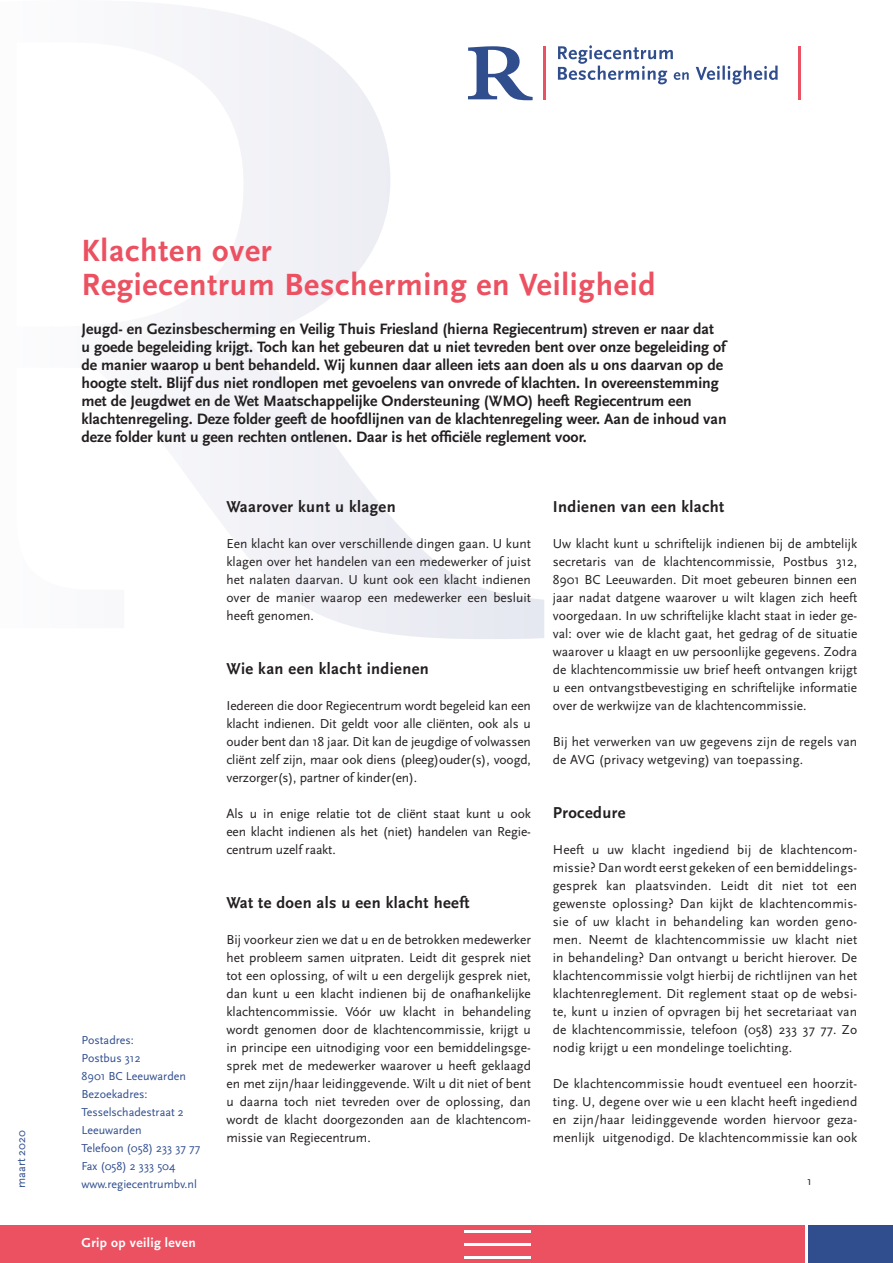
<style>
.page{position:relative;width:893px;height:1263px;background:#fff}
.page>*{position:absolute;margin:0;border:0;box-sizing:border-box;transform-origin:0 0}
.t1{font:700 32.1px/33.9px "Scala Sans";letter-spacing:.025em;color:#ec5161}
.t2{font:700 16.5px "Scala Sans";letter-spacing:.025em;color:#231f20}
.t3{font:700 15.75px/18px "Scala Sans";color:#231f20}
.t4{font:13.5px/18px "Scala Sans";color:#231f20;text-align:justify}
.t5{font:700 13.5px "Scala Sans";letter-spacing:.025em;color:#fff}
.t6{font:12px/18px "Scala Sans";color:#304e8e}
.t7{font:12px "Scala Sans";color:#231f20}
</style>
<div class="page">
<svg style="left:197px;top:8px;width:347px;height:631px"></svg>
<div style="left:806px;top:1225px;width:87px;height:38px;background:#304e8e"></div>
<div style="left:0;top:1225px;width:808px;height:38px;background:#ec5161"></div>
<hr style="left:465px;top:1230px;width:66px;height:3px;background:#fff">
<hr style="left:465px;top:1243px;width:66px;height:3px;background:#fff">
<hr style="left:465px;top:1256px;width:66px;height:2px;background:#fff">
<hr style="left:805px;top:1220px;width:2px;height:43px;background:#fff">
<hr style="left:544px;top:46px;width:2px;height:54px;background:#ec5161">
<svg style="left:468px;top:46px;width:65px;height:54px"></svg>
<svg style="left:558px;top:45px;width:220px;height:39px"></svg>
<hr style="left:798px;top:46px;width:3px;height:54px;background:#ec5161">
<p class="t6" style="left:13px;top:1188px;width:59px;rotate:-90deg">maart 2020</p>
<h1 class="t1" style="left:81px;top:234px;width:575px">Klachten over<br>Regiecentrum Bescherming en Veiligheid</h1>
<p class="t3" style="left:81px;top:320px;width:647px">Jeugd- en Gezinsbescherming en Veilig Thuis Friesland (hierna Regiecentrum) streven er naar dat<br>u goede begeleiding krijgt. Toch kan het gebeuren dat u niet tevreden bent over onze begeleiding of de manier waarop u bent behandeld. Wij kunnen daar alleen iets aan doen als u ons daarvan op de hoogte stelt. Blijf dus niet rondlopen met gevoelens van onvrede of klachten. In overeenstemming met de Jeugdwet en de Wet Maatschappelijke Ondersteuning (WMO) heeft Regiecentrum een klachtenregeling. Deze folder geeft de hoofdlijnen van de klachtenregeling weer. Aan de inhoud van deze folder kunt u geen rechten ontlenen. Daar is het officiële reglement voor.</p>
<p class="t6" style="left:81px;top:1031px;width:120px">Postadres:<br>Postbus 312<br>8901 BC Leeuwarden<br>Bezoekadres:<br>Tesselschadestraat 2<br>Leeuwarden<br>Telefoon (058) 233 37 77<br>Fax (058) 2 333 504 www.regiecentrumbv.nl</p>
<p class="t5" style="left:81px;top:1235px;width:116px">Grip op veilig leven</p>
<p class="t2" style="left:226px;top:498px;width:171px">Waarover kunt u klagen</p>
<p class="t4" style="left:226px;top:535px;width:306px">Een klacht kan over verschillende dingen gaan. U kunt klagen over het handelen van een medewerker of juist het nalaten daarvan. U kunt ook een klacht indienen over de manier waarop een medewerker een besluit heeft genomen.</p>
<p class="t2" style="left:226px;top:660px;width:204px">Wie kan een klacht indienen</p>
<p class="t4" style="left:226px;top:697px;width:306px">Iedereen die door Regiecentrum wordt begeleid kan een klacht indienen. Dit geldt voor alle cliënten, ook als u ouder bent dan 18 jaar. Dit kan de jeugdige of volwassen cliënt zelf zijn, maar ook diens (pleeg)ouder(s), voogd, verzorger(s), partner of kinder(en).</p>
<p class="t4" style="left:226px;top:805px;width:306px">Als u in enige relatie tot de cliënt staat kunt u ook een klacht indienen als het (niet) handelen van Regie&shy;centrum uzelf raakt.</p>
<p class="t2" style="left:226px;top:894px;width:245px">Wat te doen als u een klacht heeft</p>
<p class="t4" style="left:226px;top:931px;width:306px">Bij voorkeur zien we dat u en de betrokken medewerker het probleem samen uitpraten. Leidt dit gesprek niet tot een oplossing, of wilt u een dergelijk gesprek niet, dan kunt u een klacht indienen bij de onafhankelijke klachtencommissie. Vóór uw klacht in behandeling wordt genomen door de klachtencommissie, krijgt u in principe een uitnodiging voor een bemiddelingsge&shy;sprek met de medewerker waarover u heeft geklaagd en met zijn/haar leidinggevende. Wilt u dit niet of bent u daarna toch niet tevreden over de oplossing, dan wordt de klacht doorgezonden aan de klachtencom&shy;missie van Regiecentrum.</p>
<p class="t2" style="left:553px;top:498px;width:173px">Indienen van een klacht</p>
<p class="t4" style="left:553px;top:535px;width:306px">Uw klacht kunt u schriftelijk indienen bij de ambtelijk secretaris van de klachtencommissie, Postbus 312, 8901 BC Leeuwarden. Dit moet gebeuren binnen een jaar nadat datgene waarover u wilt klagen zich heeft voorgedaan. In uw schriftelijke klacht staat in ieder ge&shy;val: over wie de klacht gaat, het gedrag of de situatie waarover u klaagt en uw persoonlijke gegevens. Zodra de klachtencommissie uw brief heeft ontvangen krijgt u een ontvangstbevestiging en schriftelijke informatie over de werkwijze van de klachtencommissie.</p>
<p class="t4" style="left:553px;top:733px;width:306px">Bij het verwerken van uw gegevens zijn de regels van de AVG (privacy wetgeving) van toepassing.</p>
<p class="t2" style="left:553px;top:804px;width:74px">Procedure</p>
<p class="t4" style="left:553px;top:841px;width:306px">Heeft u uw klacht ingediend bij de klachtencom&shy;missie? Dan wordt eerst gekeken of een bemiddelings&shy;gesprek kan plaatsvinden. Leidt dit niet tot een gewenste oplossing? Dan kijkt de klachtencommis&shy;sie of uw klacht in behandeling kan worden geno&shy;men. Neemt de klachtencommissie uw klacht niet in behandeling? Dan ontvangt u bericht hierover. De klachtencommissie volgt hierbij de richtlijnen van het klachtenreglement. Dit reglement staat op de websi&shy;te, kunt u inzien of opvragen bij het secretariaat van de klachtencommissie, telefoon (058) 233 37 77. Zo nodig krijgt u een mondelinge toelichting.</p>
<p class="t4" style="left:553px;top:1075px;width:306px">De klachtencommissie houdt eventueel een hoorzit&shy;ting. U, degene over wie u een klacht heeft ingediend en zijn/haar leidinggevende worden hiervoor geza&shy;menlijk uitgenodigd. De klachtencommissie kan ook</p>
<p class="t7" style="left:807px;top:1174px;width:6px">1</p>
</div>
